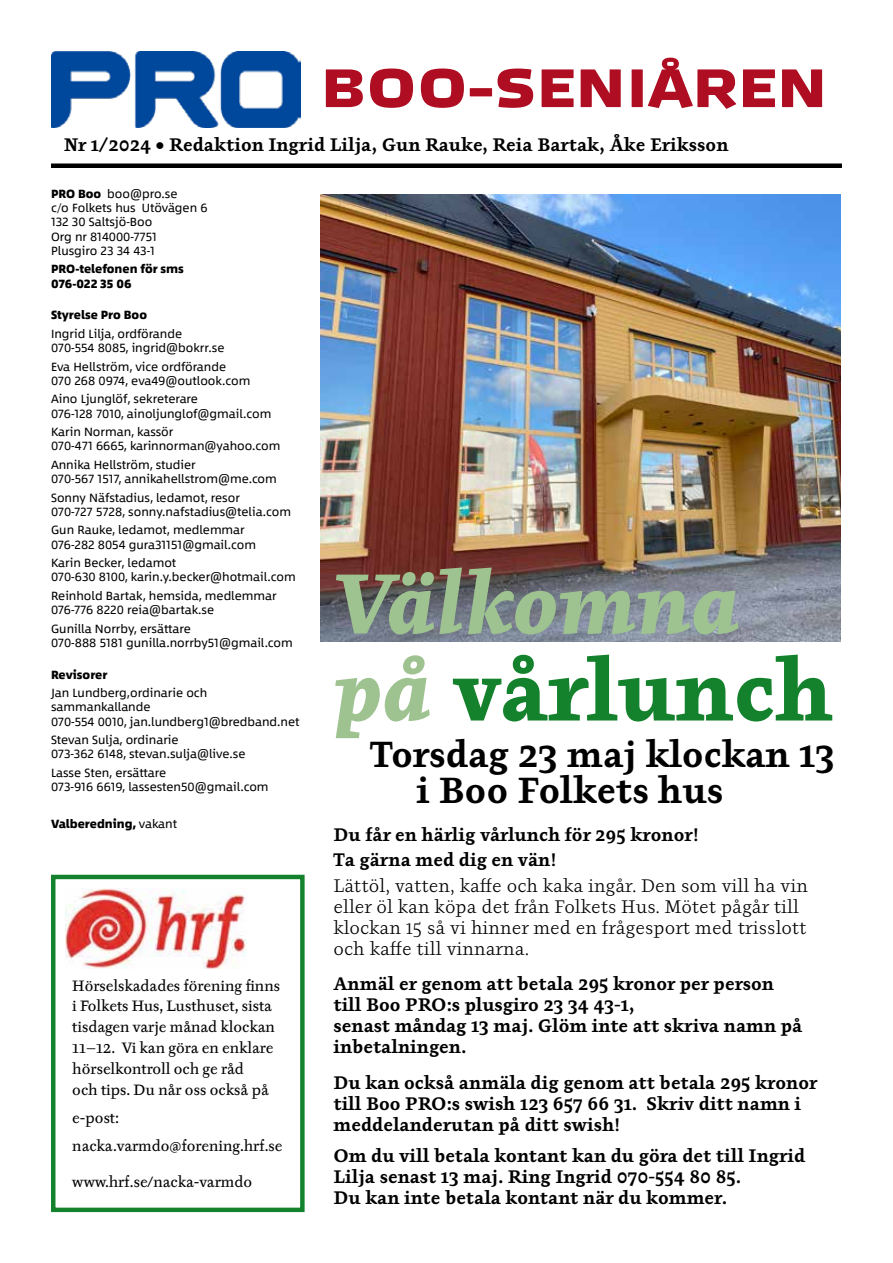
<style>
.page{position:relative;width:893px;height:1263px;background:#fff}
.page>*{position:absolute;margin:0;border:0;box-sizing:border-box;transform-origin:0 0}
.t1{font:italic 900 84px/87px "Pepone";color:#9ec390}
.t2{font:700 54px "Vida 43 Pro";color:#af0d21}
.t3{font:700 36px/36px "Pepone";color:#000}
.t4{font:700 18px/21px "Pepone";color:#000}
.t5{font:18px/21px "Pepone";color:#000}
.t6{font:14.85px/20.9px "Tyfa Text Pro";color:#000}
.t7{font:12px/14.2px "Between 1";color:#000}
.t8{font:800 12px/14.2px "Between 1";color:#000}
.s1{font-weight:800}
.s2{font-weight:400}
.s3{font-style:normal;color:#14822c}
</style>
<div class="page">
<img style="left:51px;top:51px;width:249px;height:76px">
<div style="left:51px;top:163px;width:791px;height:5px;background:#000"></div>
<img style="left:321px;top:195px;width:520px;height:446px">
<div style="left:51px;top:875px;width:254px;height:337px;border:4px solid #14822c"></div>
<img style="left:66px;top:888px;width:181px;height:80px">
<h2 class="t2" style="left:321px;top:47px;width:508px">BOO-SENIÅREN</h2>
<h3 class="t4" style="left:64px;top:134px;width:666px">Nr 1/2024 • Redaktion Ingrid Lilja, Gun Rauke, Reia Bartak, Åke Eriksson</h3>
<p class="t7" style="left:51px;top:186px;width:158px"><span class="s1">PRO Boo</span> boo@pro.se<br>c/o Folkets hus Utövägen 6<br>132 30 Saltsjö-Boo<br>Org nr 814000-7751<br>Plusgiro 23 34 43-1</p>
<p class="t8" style="left:51px;top:262px;width:134px">PRO-telefonen för sms<br>076-022 35 06</p>
<p class="t8" style="left:51px;top:308px;width:98px">Styrelse Pro Boo</p>
<p class="t7" style="left:51px;top:326px;width:175px">Ingrid Lilja, ordförande<br>070-554 8085, ingrid@bokrr.se</p>
<p class="t7" style="left:51px;top:359px;width:201px">Eva Hellström, vice ordförande<br>070 268 0974, eva49@outlook.com</p>
<p class="t7" style="left:51px;top:392px;width:222px">Aino Ljunglöf, sekreterare<br>076-128 7010, ainoljunglof@gmail.com</p>
<p class="t7" style="left:51px;top:425px;width:231px">Karin Norman, kassör<br>070-471 6665, karinnorman@yahoo.com</p>
<p class="t7" style="left:51px;top:457px;width:227px">Annika Hellström, studier<br>070-567 1517, annikahellstrom@me.com</p>
<p class="t7" style="left:51px;top:490px;width:241px">Sonny Näfstadius, ledamot, resor<br>070-727 5728, sonny.nafstadius@telia.com</p>
<p class="t7" style="left:51px;top:523px;width:207px">Gun Rauke, ledamot, medlemmar<br>076-282 8054 gura31151@gmail.com</p>
<p class="t7" style="left:51px;top:556px;width:246px">Karin Becker, ledamot<br>070-630 8100, karin.y.becker@hotmail.com</p>
<p class="t7" style="left:51px;top:588px;width:227px">Reinhold Bartak, hemsida, medlemmar<br>076-776 8220 reia@bartak.se</p>
<p class="t7" style="left:51px;top:621px;width:243px">Gunilla Norrby, ersättare<br>070-888 5181 gunilla.norrby51@gmail.com</p>
<p class="t8" style="left:51px;top:667px;width:58px">Revisorer</p>
<p class="t7" style="left:51px;top:686px;width:250px">Jan Lundberg,ordinarie och sammankallande<br>070-554 0010, jan.lundberg1@bredband.net</p>
<p class="t7" style="left:51px;top:733px;width:196px">Stevan Sulja, ordinarie<br>073-362 6148, stevan.sulja@live.se</p>
<p class="t7" style="left:51px;top:765px;width:219px">Lasse Sten, ersättare<br>073-916 6619, lassesten50@gmail.com</p>
<p class="t8" style="left:51px;top:817px;width:128px">Valberedning, <span class="s2">vakant</span></p>
<h1 class="t1" style="left:333px;top:564px;width:501px">Välkomna på <span class="s3">vårlunch</span></h1>
<h3 class="t3" style="left:416px;top:737px;width:420px;text-indent:-46px">Torsdag 23 maj klockan 13 i Boo Folkets hus</h3>
<h3 class="t4" style="left:333px;top:822px;width:367px;line-height:25.2px">Du får en härlig vårlunch för 295 kronor!<br>Ta gärna med dig en vän!</h3>
<h3 class="t5" style="left:333px;top:875px;width:476px">Lättöl, vatten, kaffe och kaka ingår. Den som vill ha vin eller öl kan köpa det från Folkets Hus. Mötet pågår till klockan 15 så vi hinner med en frågesport med trisslott och kaffe till vinnarna.</h3>
<h3 class="t4" style="left:333px;top:974px;width:470px">Anmäl er genom att betala 295 kronor per person till Boo PRO:s plusgiro 23 34 43-1,<br>senast måndag 13 maj. Glöm inte att skriva namn på inbetalningen.</h3>
<h3 class="t4" style="left:333px;top:1072px;width:486px">Du kan också anmäla dig genom att betala 295 kronor till Boo PRO:s swish 123 657 66 31. Skriv ditt namn i meddelanderutan på ditt swish!</h3>
<h3 class="t4" style="left:333px;top:1145px;width:473px">Om du vill betala kontant kan du göra det till Ingrid<br>Lilja senast 13 maj. Ring Ingrid 070-554 80 85.<br>Du kan inte betala kontant när du kommer.</h3>
<p class="t6" style="left:72px;top:975px;width:209px">Hörselskadades förening finns i Folkets Hus, Lusthuset, sista tisdagen varje månad klockan<br>11–12. Vi kan göra en enklare hörselkontroll och ge råd<br>och tips. Du når oss också på</p>
<p class="t6" style="left:72px;top:1103px;width:212px;line-height:28.2px">e-post: nacka.varmdo@forening.hrf.se</p>
<p class="t6" style="left:72px;top:1171px;width:181px">www.hrf.se/nacka-varmdo</p>
</div>
